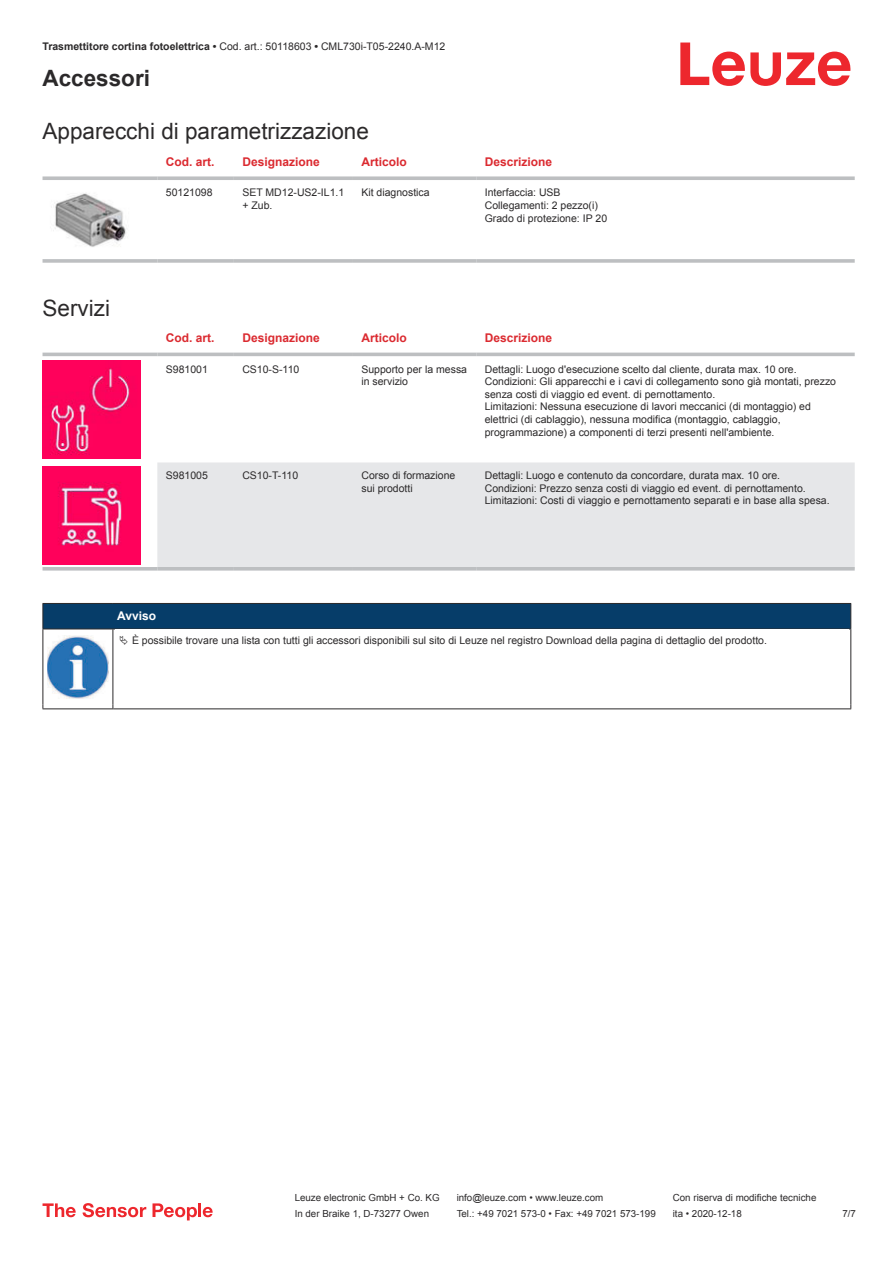
<style>
.page{position:relative;width:893px;height:1263px;background:#fff}
.page>*{position:absolute;margin:0;border:0;box-sizing:border-box;transform-origin:0 0}
.t1{font:22.5px "Arial";color:#2b292a}
.t2{font:700 22.5px "Arial";color:#2b292a}
.t3{font:700 12px "Arial";color:#db2a30}
.t4{font:700 12px "Arial";color:#fff}
.t5{font:10.5px/12.6px "Arial";color:#2b292a}
.t6{font:9.75px "Arial";color:#2b292a}
.s1{font-weight:700}
</style>
<div class="page">
<svg style="left:680px;top:43px;width:170px;height:43px"></svg>
<svg style="left:43px;top:176px;width:114px;height:4px"></svg>
<svg style="left:157px;top:176px;width:77px;height:4px"></svg>
<svg style="left:234px;top:176px;width:119px;height:4px"></svg>
<svg style="left:353px;top:176px;width:123px;height:4px"></svg>
<svg style="left:476px;top:176px;width:379px;height:4px;background:#c4c6c8"></svg>
<svg style="left:43px;top:259px;width:114px;height:4px"></svg>
<hr style="left:157px;top:259px;width:77px;height:4px;background:#c5c7c9">
<svg style="left:234px;top:259px;width:119px;height:4px"></svg>
<svg style="left:353px;top:259px;width:123px;height:4px"></svg>
<hr style="left:476px;top:259px;width:379px;height:4px;background:#c5c7c9">
<img style="left:53px;top:193px;width:73px;height:54px">
<svg style="left:43px;top:352px;width:812px;height:213px"></svg>
<div style="left:157px;top:462px;width:698px;height:105px;background:#e6e7e9"></div>
<hr style="left:43px;top:353px;width:114px;height:3px;background:#bdbfc1">
<hr style="left:157px;top:353px;width:77px;height:3px;background:#bdbfc1">
<hr style="left:234px;top:353px;width:119px;height:3px;background:#bdbfc1">
<hr style="left:353px;top:353px;width:123px;height:3px;background:#bdbfc1">
<hr style="left:476px;top:353px;width:379px;height:3px;background:#bdbfc1">
<svg style="left:43px;top:567px;width:114px;height:4px"></svg>
<svg style="left:157px;top:567px;width:77px;height:4px"></svg>
<svg style="left:234px;top:567px;width:119px;height:4px"></svg>
<svg style="left:353px;top:567px;width:123px;height:4px"></svg>
<svg style="left:476px;top:567px;width:379px;height:4px;background:#c3c5c7"></svg>
<img style="left:43px;top:360px;width:97px;height:98px">
<img style="left:43px;top:467px;width:97px;height:97px">
<hr style="left:43px;top:629px;width:70px;height:1px;background:#2b292a">
<svg style="left:43px;top:603px;width:808px;height:26px;background:#083c65"></svg>
<hr style="left:113px;top:629px;width:738px;height:1px;background:#2b292a">
<hr style="left:43px;top:629px;width:1px;height:75px;background:#2b292a">
<hr style="left:113px;top:629px;width:1px;height:75px;background:#2b292a">
<hr style="left:850px;top:629px;width:1px;height:75px;background:#2b292a">
<hr style="left:43px;top:708px;width:70px;height:1px;background:#2b292a">
<hr style="left:113px;top:708px;width:738px;height:1px;background:#2b292a">
<img style="left:47px;top:635px;width:61px;height:63px">
<svg style="left:43px;top:1203px;width:33px;height:14px"></svg>
<svg style="left:83px;top:1203px;width:63px;height:14px"></svg>
<svg style="left:153px;top:1203px;width:44px;height:17px"></svg>
<hr style="left:198px;top:1203px;width:3px;height:14px;background:#ed272d">
<svg style="left:203px;top:1207px;width:10px;height:10px"></svg>
<p class="t5" style="left:43px;top:41px;width:404px"><span class="s1">Trasmettitore cortina fotoelettrica •</span> Cod. art.: 50118603 <span class="s1">•</span> CML730i-T05-2240.A-M12</p>
<h1 class="t2" style="left:43px;top:70px;width:109px">Accessori</h1>
<h1 class="t1" style="left:43px;top:123px;width:328px">Apparecchi di parametrizzazione</h1>
<p class="t3" style="left:166px;top:157px;width:50px">Cod. art.</p>
<p class="t3" style="left:242px;top:157px;width:79px">Designazione</p>
<p class="t3" style="left:361px;top:157px;width:47px">Articolo</p>
<p class="t3" style="left:485px;top:157px;width:69px">Descrizione</p>
<p class="t5" style="left:166px;top:187px;width:48px">50121098</p>
<p class="t5" style="left:242px;top:187px;width:103px">SET MD12-US2-IL1.1 + Zub.</p>
<p class="t5" style="left:361px;top:187px;width:70px">Kit diagnostica</p>
<p class="t5" style="left:485px;top:187px;width:124px">Interfaccia: USB<br>Collegamenti: 2 pezzo(i)<br>Grado di protezione: IP 20</p>
<h1 class="t1" style="left:43px;top:299px;width:69px">Servizi</h1>
<p class="t3" style="left:166px;top:333px;width:50px">Cod. art.</p>
<p class="t3" style="left:242px;top:333px;width:79px">Designazione</p>
<p class="t3" style="left:361px;top:333px;width:47px">Articolo</p>
<p class="t3" style="left:485px;top:333px;width:69px">Descrizione</p>
<p class="t5" style="left:166px;top:364px;width:44px">S981001</p>
<p class="t5" style="left:242px;top:364px;width:58px">CS10-S-110</p>
<p class="t5" style="left:361px;top:364px;width:107px">Supporto per la messa in servizio</p>
<p class="t5" style="left:485px;top:364px;width:353px">Dettagli: Luogo d'esecuzione scelto dal cliente, durata max. 10 ore.<br>Condizioni: Gli apparecchi e i cavi di collegamento sono già montati, prezzo senza costi di viaggio ed event. di pernottamento.<br>Limitazioni: Nessuna esecuzione di lavori meccanici (di montaggio) ed elettrici (di cablaggio), nessuna modifica (montaggio, cablaggio, programmazione) a componenti di terzi presenti nell'ambiente.</p>
<p class="t5" style="left:166px;top:470px;width:44px">S981005</p>
<p class="t5" style="left:242px;top:470px;width:57px">CS10-T-110</p>
<p class="t5" style="left:361px;top:470px;width:95px">Corso di formazione sui prodotti</p>
<p class="t5" style="left:485px;top:470px;width:346px">Dettagli: Luogo e contenuto da concordare, durata max. 10 ore.<br>Condizioni: Prezzo senza costi di viaggio ed event. di pernottamento.<br>Limitazioni: Costi di viaggio e pernottamento separati e in base alla spesa.</p>
<p class="t4" style="left:117px;top:612px;width:40px">Avviso</p>
<p class="t5" style="left:132px;top:635px;width:636px">È possibile trovare una lista con tutti gli accessori disponibili sul sito di Leuze nel registro Download della pagina di dettaglio del prodotto.</p>
<p class="t6" style="left:295px;top:1194px;width:146px">Leuze electronic GmbH + Co. KG</p>
<p class="t6" style="left:457px;top:1194px;width:148px">info@leuze.com • www.leuze.com</p>
<p class="t6" style="left:673px;top:1194px;width:145px">Con riserva di modifiche tecniche</p>
<p class="t6" style="left:295px;top:1210px;width:136px">In der Braike 1, D-73277 Owen</p>
<p class="t6" style="left:457px;top:1210px;width:201px">Tel.: +49 7021 573-0 • Fax: +49 7021 573-199</p>
<p class="t6" style="left:673px;top:1210px;width:70px">ita • 2020-12-18</p>
<p class="t6" style="left:842px;top:1210px;width:15px">7 /7</p>
</div>
